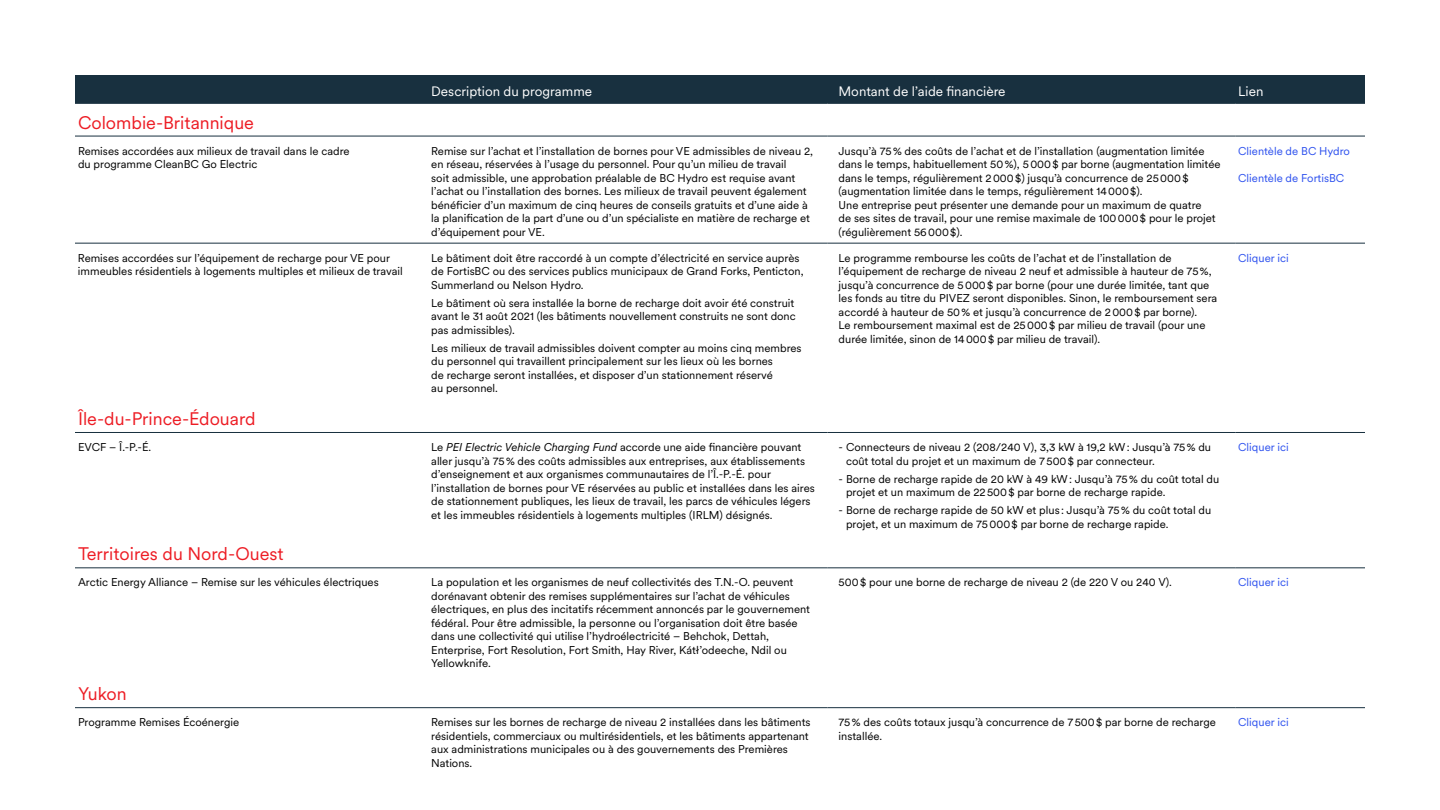
<style>
.page{position:relative;width:1440px;height:810px;background:#fff}
.page>*{position:absolute;margin:0;border:0;box-sizing:border-box;transform-origin:0 0}
.t1{font:18px "Circular";color:#ed1c24}
.t2{font:13.5px "Circular";color:#fff}
.t3{font:11.25px/13.5px "Circular";color:#000}
.t4{font:11.25px "Circular";color:#2c50ee}
.s1{font-style:italic}
</style>
<div class="page">
<div style="left:75px;top:75px;width:1290px;height:28px;background:#18303f"></div>
<hr style="left:75px;top:243px;width:345px;height:1px;background:#18303f">
<hr style="left:420px;top:243px;width:407px;height:1px;background:#18303f">
<hr style="left:827px;top:243px;width:408px;height:1px;background:#18303f">
<hr style="left:1235px;top:243px;width:130px;height:1px;background:#18303f">
<hr style="left:75px;top:136px;width:345px;height:1px;background:#18303f">
<hr style="left:420px;top:136px;width:407px;height:1px;background:#18303f">
<hr style="left:827px;top:136px;width:408px;height:1px;background:#18303f">
<hr style="left:1235px;top:136px;width:130px;height:1px;background:#18303f">
<hr style="left:75px;top:432px;width:345px;height:1px;background:#18303f">
<hr style="left:420px;top:432px;width:407px;height:1px;background:#18303f">
<hr style="left:827px;top:432px;width:408px;height:1px;background:#18303f">
<hr style="left:1235px;top:432px;width:130px;height:1px;background:#18303f">
<hr style="left:75px;top:567px;width:345px;height:1px;background:#18303f">
<hr style="left:420px;top:567px;width:407px;height:1px;background:#18303f">
<hr style="left:827px;top:567px;width:408px;height:1px;background:#18303f">
<hr style="left:1235px;top:567px;width:130px;height:1px;background:#18303f">
<hr style="left:75px;top:707px;width:345px;height:1px;background:#18303f">
<hr style="left:420px;top:707px;width:407px;height:1px;background:#18303f">
<hr style="left:827px;top:707px;width:408px;height:1px;background:#18303f">
<hr style="left:1235px;top:707px;width:130px;height:1px;background:#18303f">
<hr style="left:75px;top:103px;width:345px;height:1px;background:#18303f">
<hr style="left:420px;top:103px;width:407px;height:1px;background:#18303f">
<hr style="left:827px;top:103px;width:408px;height:1px;background:#18303f">
<hr style="left:1235px;top:103px;width:130px;height:1px;background:#18303f">
<p class="t2" style="left:431px;top:82px;width:162px">Description du programme</p>
<p class="t2" style="left:839px;top:82px;width:168px">Montant de l’aide financière</p>
<p class="t2" style="left:1238px;top:82px;width:27px">Lien</p>
<h1 class="t1" style="left:78px;top:110px;width:178px">Colombie-Britannique</h1>
<p class="t3" style="left:78px;top:143px;width:273px">Remises accordées aux milieux de travail dans le cadre du programme CleanBC Go Electric</p>
<p class="t3" style="left:431px;top:143px;width:383px">Remise sur l’achat et l’installation de bornes pour VE admissibles de niveau 2, en réseau, réservées à l’usage du personnel. Pour qu’un milieu de travail<br>soit admissible, une approbation préalable de BC Hydro est requise avant l’achat ou l’installation des bornes. Les milieux de travail peuvent également bénéficier d’un maximum de cinq heures de conseils gratuits et d’une aide à la planification de la part d’une ou d’un spécialiste en matière de recharge et d’équipement pour VE.</p>
<p class="t3" style="left:839px;top:143px;width:384px">Jusqu’à 75% des coûts de l’achat et de l’installation (augmentation limitée dans le temps, habituellement 50%), 5000$ par borne (augmentation limitée dans le temps, régulièrement 2000$) jusqu’à concurrence de 25000$ (augmentation limitée dans le temps, régulièrement 14000$).<br>Une entreprise peut présenter une demande pour un maximum de quatre<br>de ses sites de travail, pour une remise maximale de 100000$ pour le projet (régulièrement 56000$).</p>
<p class="t4" style="left:1238px;top:143px;width:113px">Clientèle de BC Hydro</p>
<p class="t4" style="left:1238px;top:170px;width:108px">Clientèle de FortisBC</p>
<p class="t3" style="left:78px;top:251px;width:326px">Remises accordées sur l’équipement de recharge pour VE pour immeubles résidentiels à logements multiples et milieux de travail</p>
<p class="t3" style="left:431px;top:251px;width:374px">Le bâtiment doit être raccordé à un compte d’électricité en service auprès de FortisBC ou des services publics municipaux de Grand Forks, Penticton,<br>Summerland ou Nelson Hydro.</p>
<p class="t3" style="left:431px;top:296px;width:366px">Le bâtiment où sera installée la borne de recharge doit avoir été construit avant le 31 août 2021 (les bâtiments nouvellement construits ne sont donc pas admissibles).</p>
<p class="t3" style="left:431px;top:341px;width:372px">Les milieux de travail admissibles doivent compter au moins cinq membres du personnel qui travaillent principalement sur les lieux où les bornes<br>de recharge seront installées, et disposer d’un stationnement réservé<br>au personnel.</p>
<p class="t3" style="left:839px;top:251px;width:380px">Le programme rembourse les coûts de l’achat et de l’installation de l’équipement de recharge de niveau 2 neuf et admissible à hauteur de 75%, jusqu’à concurrence de 5000$ par borne (pour une durée limitée, tant que les fonds au titre du PIVEZ seront disponibles. Sinon, le remboursement sera accordé à hauteur de 50% et jusqu’à concurrence de 2000$ par borne).<br>Le remboursement maximal est de 25000$ par milieu de travail (pour une durée limitée, sinon de 14000$ par milieu de travail).</p>
<p class="t4" style="left:1238px;top:250px;width:52px">Cliquer ici</p>
<h1 class="t1" style="left:78px;top:407px;width:179px">Île-du-Prince-Édouard</h1>
<p class="t3" style="left:78px;top:440px;width:75px">EVCF – Î.-P.-É.</p>
<p class="t3" style="left:431px;top:440px;width:385px">Le <span class="s1">PEI Electric Vehicle Charging Fund</span> accorde une aide financière pouvant aller jusqu’à 75% des coûts admissibles aux entreprises, aux établissements d’enseignement et aux organismes communautaires de l’Î.-P.-É. pour l’installation de bornes pour VE réservées au public et installées dans les aires de stationnement publiques, les lieux de travail, les parcs de véhicules légers et les immeubles résidentiels à logements multiples (IRLM) désignés.</p>
<p class="t3" style="left:846px;top:440px;width:367px;text-indent:-7px">- Connecteurs de niveau 2 (208/240 V), 3,3 kW à 19,2 kW: Jusqu’à 75% du coût total du projet et un maximum de 7500$ par connecteur.</p>
<p class="t3" style="left:846px;top:471px;width:375px;text-indent:-7px">- Borne de recharge rapide de 20 kW à 49 kW: Jusqu’à 75% du coût total du projet et un maximum de 22500$ par borne de recharge rapide.</p>
<p class="t3" style="left:846px;top:503px;width:367px;text-indent:-7px">- Borne de recharge rapide de 50 kW et plus : Jusqu’à 75% du coût total du projet, et un maximum de 75000$ par borne de recharge rapide.</p>
<p class="t4" style="left:1238px;top:440px;width:52px">Cliquer ici</p>
<h1 class="t1" style="left:78px;top:542px;width:207px">Territoires du Nord-Ouest</h1>
<p class="t3" style="left:78px;top:575px;width:302px">Arctic Energy Alliance – Remise sur les véhicules électriques</p>
<p class="t3" style="left:431px;top:575px;width:380px">La population et les organismes de neuf collectivités des T.N.-O. peuvent dorénavant obtenir des remises supplémentaires sur l’achat de véhicules électriques, en plus des incitatifs récemment annoncés par le gouvernement fédéral. Pour être admissible, la personne ou l’organisation doit être basée dans une collectivité qui utilise l’hydroélectricité – Behchok, Dettah, Enterprise, Fort Resolution, Fort Smith, Hay River, Kátł’odeeche, Ndil ou Yellowknife.</p>
<p class="t3" style="left:839px;top:575px;width:335px">500$ pour une borne de recharge de niveau 2 (de 220 V ou 240 V).</p>
<p class="t4" style="left:1238px;top:575px;width:52px">Cliquer ici</p>
<h1 class="t1" style="left:78px;top:682px;width:50px">Yukon</h1>
<p class="t3" style="left:78px;top:715px;width:163px">Programme Remises Écoénergie</p>
<p class="t3" style="left:431px;top:715px;width:381px">Remises sur les bornes de recharge de niveau 2 installées dans les bâtiments résidentiels, commerciaux ou multirésidentiels, et les bâtiments appartenant aux administrations municipales ou à des gouvernements des Premières Nations.</p>
<p class="t3" style="left:839px;top:715px;width:379px">75% des coûts totaux jusqu’à concurrence de 7500$ par borne de recharge installée.</p>
<p class="t4" style="left:1238px;top:715px;width:52px">Cliquer ici</p>
</div>
